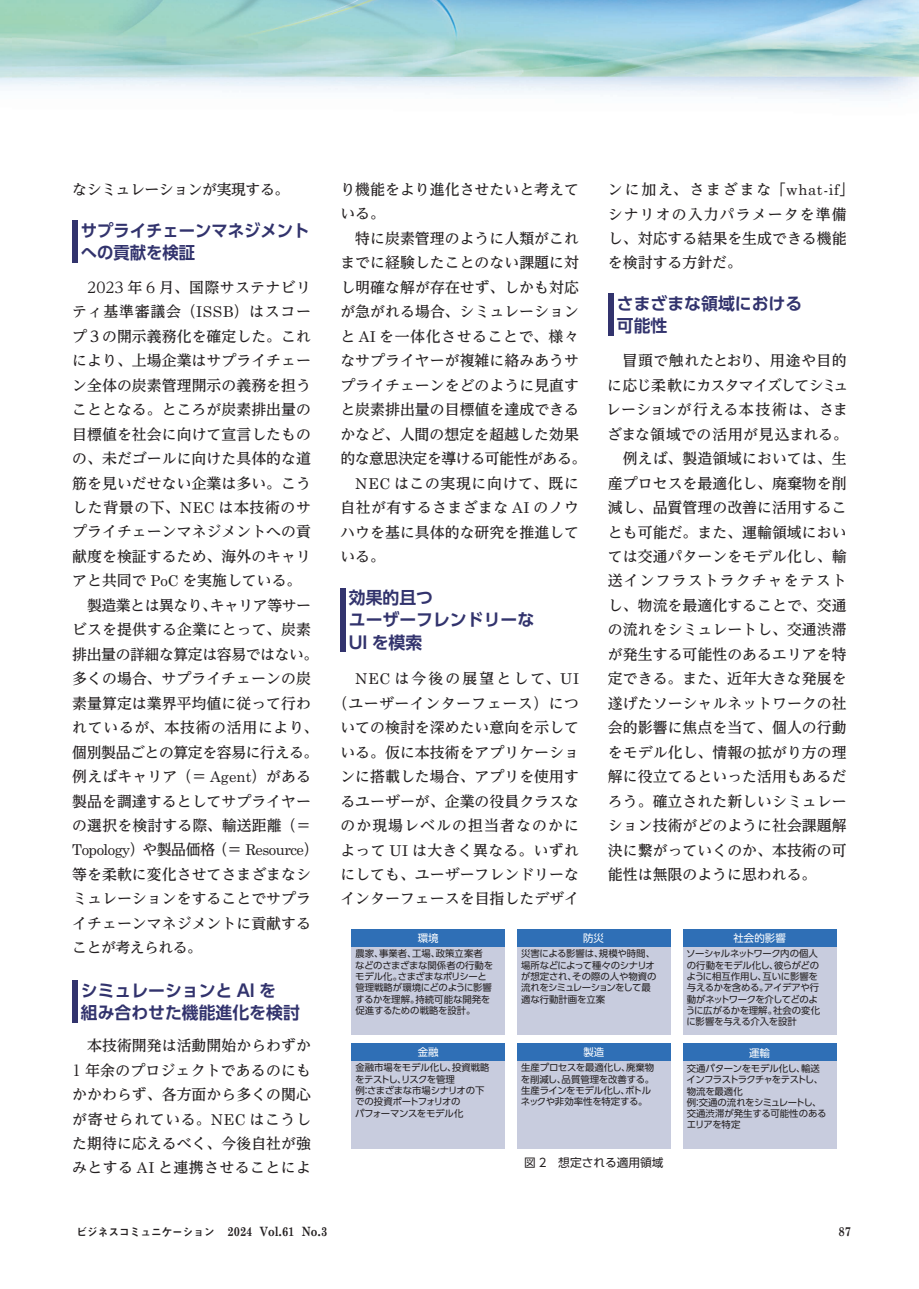
<style>
.page{position:relative;width:919px;height:1289px;background:#fff}
.page>*{position:absolute;margin:0;border:0;box-sizing:border-box;transform-origin:0 0}
.t1{font:700 16.95px/22.4px "UD Shin Go Pro De";color:#32336d}
.t2{font:700 16.95px/22.4px "UD Shin Go Pro De";color:#32336d;scale:.96 1}
.t3{font:500 14.85px/24.5px "UD Reimin Pro";color:#231f20;text-align:justify}
.t4{font:500 14.85px/24.5px "UD Reimin Pro";letter-spacing:.075em;color:#231f20}
.t5{font:500 14.85px "UD Reimin Pro";letter-spacing:-.03em;color:#231f20}
.t6{font:500 14.85px "UD Reimin Pro";letter-spacing:.025em;color:#231f20}
.t7{font:500 14.85px "UD Reimin Pro";letter-spacing:.045em;color:#231f20}
.t8{font:500 14.85px "UD Reimin Pro";letter-spacing:.03em;color:#231f20}
.t9{font:14.85px "Century Sb SI";letter-spacing:-.035em;color:#231f20}
.t10{font:500 14.85px "UD Reimin Pro";letter-spacing:.05em;color:#231f20}
.t11{font:500 14.85px "UD Reimin Pro";letter-spacing:-.05em;color:#231f20}
.t12{font:500 14.85px "UD Reimin Pro";letter-spacing:-.035em;color:#231f20}
.t13{font:500 14.85px "UD Reimin Pro";letter-spacing:.04em;color:#231f20}
.t14{font:12.75px "Century Sb Bold SI";color:#231f20;scale:.85 1}
.t15{font:11.7px "UD Shin Go Pro";color:#231f20}
.t16{font:10.5px "UD Shin Go Pro";color:#fff}
.t17{font:9.45px/11.2px "UD Shin Go Pro";letter-spacing:-.025em;color:#231f20}
.s1{font-weight:400}
.s2{font-family:"Century Sb SI";font-weight:400}
.s3{font-family:"UD Reimin Pro";font-weight:500}
.s4{font-family:"Midashi Go Pro MB31";font-size:10.65px}
</style>
<div class="page">
<img style="left:0;top:0;width:918px;height:97px">
<div style="left:517px;top:929px;width:153px;height:18px;background:#2f6fb6"></div>
<div style="left:517px;top:947px;width:153px;height:87px;background:#c8ccde"></div>
<div style="left:683px;top:929px;width:153px;height:18px;background:#2f6fb6"></div>
<div style="left:683px;top:947px;width:153px;height:87px;background:#c8ccde"></div>
<div style="left:517px;top:1042px;width:153px;height:18px;background:#2f6fb6"></div>
<div style="left:517px;top:1060px;width:153px;height:88px;background:#c8ccde"></div>
<div style="left:351px;top:929px;width:154px;height:18px;background:#2f6fb6"></div>
<div style="left:351px;top:947px;width:154px;height:87px;background:#c8ccde"></div>
<div style="left:683px;top:1043px;width:153px;height:18px;background:#2f6fb6"></div>
<div style="left:683px;top:1061px;width:153px;height:87px;background:#c8ccde"></div>
<div style="left:351px;top:1042px;width:154px;height:18px;background:#2f6fb6"></div>
<div style="left:351px;top:1060px;width:154px;height:88px;background:#c8ccde"></div>
<div style="left:72px;top:220px;width:5px;height:43px;background:#32336d"></div>
<div style="left:72px;top:980px;width:5px;height:42px;background:#32336d"></div>
<div style="left:340px;top:588px;width:5px;height:63px;background:#32336d"></div>
<div style="left:608px;top:293px;width:5px;height:43px;background:#32336d"></div>
<p class="t5" style="left:72px;top:177px;width:218px">なシミュレーションが実現する。</p>
<p class="t2" style="left:81px;top:219px;width:240px">サプライチェーンマネジメントへの貢献を検証</p>
<p class="t6" style="left:87px;top:275px;width:225px"><span class="s1">2023</span> 年 <span class="s1">6</span> 月、国際サステナビリ</p>
<p class="t10" style="left:72px;top:299px;width:240px">ティ基準審議会（<span class="s2">ISSB</span>）はスコー</p>
<p class="t3" style="left:72px;top:323px;width:240px">プ３の開示義務化を確定した。これ</p>
<p class="t3" style="left:72px;top:348px;width:240px">により、上場企業はサプライチェー</p>
<p class="t3" style="left:72px;top:372px;width:240px">ン全体の炭素管理開示の義務を担う</p>
<p class="t3" style="left:72px;top:397px;width:240px">こととなる。ところが炭素排出量の</p>
<p class="t3" style="left:72px;top:421px;width:240px">目標値を社会に向けて宣言したもの</p>
<p class="t3" style="left:72px;top:446px;width:240px">の、未だゴールに向けた具体的な道</p>
<p class="t3" style="left:72px;top:470px;width:240px">筋を見いだせない企業は多い。こう</p>
<p class="t7" style="left:72px;top:495px;width:240px">した背景の下、<span class="s2">NEC</span> は本技術のサ</p>
<p class="t3" style="left:72px;top:519px;width:240px">プライチェーンマネジメントへの貢</p>
<p class="t3" style="left:72px;top:543px;width:240px">献度を検証するため、海外のキャリ</p>
<p class="t3" style="left:72px;top:568px;width:231px">アと共同で <span class="s2">PoC</span> を実施している。</p>
<p class="t12" style="left:87px;top:593px;width:225px">製造業とは異なり、キャリア等サー</p>
<p class="t3" style="left:72px;top:617px;width:240px">ビスを提供する企業にとって、炭素</p>
<p class="t5" style="left:72px;top:642px;width:247px">排出量の詳細な算定は容易ではない。</p>
<p class="t3" style="left:72px;top:666px;width:240px">多くの場合、サプライチェーンの炭</p>
<p class="t3" style="left:72px;top:690px;width:240px">素量算定は業界平均値に従って行わ</p>
<p class="t7" style="left:72px;top:715px;width:247px">れているが、本技術の活用により、</p>
<p class="t5" style="left:72px;top:739px;width:247px">個別製品ごとの算定を容易に行える。</p>
<p class="t3" style="left:72px;top:763px;width:240px">例えばキャリア（＝ <span class="s2">Agent</span>）がある</p>
<p class="t3" style="left:72px;top:788px;width:240px">製品を調達するとしてサプライヤー</p>
<p class="t3" style="left:72px;top:812px;width:240px">の選択を検討する際、輸送距離（＝</p>
<p class="t9" style="left:72px;top:837px;width:247px">Topology<span class="s3">）や製品価格（＝</span> Resource<span class="s3">）</span></p>
<p class="t3" style="left:72px;top:861px;width:240px">等を柔軟に変化させてさまざまなシミュレーションをすることでサプライチェーンマネジメントに貢献することが考えられる。</p>
<p class="t1" style="left:81px;top:978px;width:220px">シミュレーションと AI を<br>組み合わせた機能進化を検討</p>
<p class="t3" style="left:72px;top:1032px;width:240px;text-indent:15px">本技術開発は活動開始からわずか<span class="s1">1</span> 年余のプロジェクトであるのにもかかわらず、各方面から多くの関心が寄せられている。<span class="s2">NEC</span> はこうした期待に応えるべく、今後自社が強みとする <span class="s2">AI</span> と連携させることによ</p>
<p class="t3" style="left:340px;top:177px;width:240px">り機能をより進化させたいと考えている。</p>
<p class="t3" style="left:355px;top:226px;width:225px">特に炭素管理のように人類がこれ</p>
<p class="t3" style="left:340px;top:250px;width:240px">までに経験したことのない課題に対</p>
<p class="t3" style="left:340px;top:275px;width:240px">し明確な解が存在せず、しかも対応</p>
<p class="t3" style="left:340px;top:299px;width:240px">が急がれる場合、シミュレーション</p>
<p class="t13" style="left:340px;top:324px;width:240px">と <span class="s2">AI</span> を一体化させることで、様々</p>
<p class="t3" style="left:340px;top:348px;width:240px">なサプライヤーが複雑に絡みあうサ</p>
<p class="t3" style="left:340px;top:372px;width:240px">プライチェーンをどのように見直す</p>
<p class="t3" style="left:340px;top:397px;width:240px">と炭素排出量の目標値を達成できる</p>
<p class="t3" style="left:340px;top:421px;width:240px">かなど、人間の想定を超越した効果</p>
<p class="t5" style="left:340px;top:446px;width:247px">的な意思決定を導ける可能性がある。</p>
<p class="t7" style="left:355px;top:471px;width:225px"><span class="s2">NEC</span> はこの実現に向けて、既に</p>
<p class="t8" style="left:340px;top:495px;width:240px">自社が有するさまざまな <span class="s2">AI</span> のノウ</p>
<p class="t3" style="left:340px;top:519px;width:240px">ハウを基に具体的な研究を推進して</p>
<p class="t3" style="left:340px;top:543px;width:46px">いる。</p>
<p class="t1" style="left:349px;top:586px;width:187px">効果的且つ<br>ユーザーフレンドリーな<br>UI を模索</p>
<p class="t3" style="left:333px;top:666px;width:248px;text-align:right"><span class="s2">NEC</span> は今後の展望として、<span class="s2">UI<br></span>（ユーザーインターフェース）についての検討を深めたい意向を示している。仮に本技術をアプリケーションに搭載した場合、アプリを使用するユーザーが、企業の役員クラスなのか現場レベルの担当者なのかによって <span class="s2">UI</span> は大きく異なる。いずれにしても、ユーザーフレンドリーなインターフェースを目指したデザイ</p>
<p class="t4" style="left:608px;top:177px;width:247px">ンに加え、さまざまな「<span class="s2">what-if</span>」シナリオの入力パラメータを準備し、対応する結果を生成できる機能を検討する方針だ。</p>
<p class="t1" style="left:617px;top:292px;width:187px">さまざまな領域における可能性</p>
<p class="t6" style="left:622px;top:348px;width:225px">冒頭で触れたとおり、用途や目的</p>
<p class="t11" style="left:607px;top:373px;width:242px">に応じ柔軟にカスタマイズしてシミュ</p>
<p class="t8" style="left:605px;top:397px;width:244px">レーションが行える本技術は、さま</p>
<p class="t6" style="left:607px;top:422px;width:242px">ざまな領域での活用が見込まれる。</p>
<p class="t3" style="left:622px;top:446px;width:225px">例えば、製造領域においては、生</p>
<p class="t3" style="left:608px;top:470px;width:240px">産プロセスを最適化し、廃棄物を削</p>
<p class="t3" style="left:608px;top:495px;width:240px">減し、品質管理の改善に活用するこ</p>
<p class="t3" style="left:608px;top:519px;width:240px">とも可能だ。また、運輸領域におい</p>
<p class="t3" style="left:608px;top:544px;width:240px">ては交通パターンをモデル化し、輸</p>
<p class="t4" style="left:608px;top:568px;width:240px">送インフラストラクチャをテスト</p>
<p class="t3" style="left:608px;top:592px;width:240px">し、物流を最適化することで、交通</p>
<p class="t3" style="left:608px;top:617px;width:240px">の流れをシミュレートし、交通渋滞</p>
<p class="t3" style="left:608px;top:641px;width:240px">が発生する可能性のあるエリアを特</p>
<p class="t3" style="left:608px;top:666px;width:240px">定できる。また、近年大きな発展を</p>
<p class="t3" style="left:608px;top:690px;width:240px">遂げたソーシャルネットワークの社</p>
<p class="t3" style="left:608px;top:715px;width:240px">会的影響に焦点を当て、個人の行動</p>
<p class="t3" style="left:608px;top:739px;width:240px">をモデル化し、情報の拡がり方の理</p>
<p class="t3" style="left:608px;top:764px;width:240px">解に役立てるといった活用もあるだ</p>
<p class="t3" style="left:608px;top:788px;width:240px">ろう。確立された新しいシミュレー</p>
<p class="t3" style="left:608px;top:812px;width:240px">ション技術がどのように社会課題解</p>
<p class="t3" style="left:608px;top:837px;width:240px">決に繋がっていくのか、本技術の可</p>
<p class="t3" style="left:608px;top:861px;width:210px">能性は無限のように思われる。</p>
<p class="t16" style="left:418px;top:929px;width:22px">環境</p>
<p class="t17" style="left:355px;top:947px;width:139px">農家、事業者、工場、政策立案者などのさまざまな関係者の行動をモデル化。さまざまなポリシーと管理戦略が環境にどのように影響するかを理解。持続可能な開発を促進するための戦略を設計。</p>
<p class="t16" style="left:418px;top:1043px;width:22px">金融</p>
<p class="t17" style="left:355px;top:1061px;width:136px">金融市場をモデル化し、投資戦略をテストし、リスクを管理<br>例：さまざまな市場シナリオの下での投資ポートフォリオの<br>パフォーマンスをモデル化</p>
<p class="t16" style="left:583px;top:929px;width:22px">防災</p>
<p class="t17" style="left:521px;top:947px;width:137px">災害による影響は、規模や時間、場所などによって種々のシナリオが想定され、その際の人や物資の流れをシミュレーションをして最適な行動計画を立案</p>
<p class="t16" style="left:583px;top:1043px;width:22px">製造</p>
<p class="t17" style="left:521px;top:1061px;width:135px">生産プロセスを最適化し、廃棄物を削減し、品質管理を改善する。生産ラインをモデル化し、ボトルネックや非効率性を特定する。</p>
<p class="t15" style="left:524px;top:1153px;width:141px">図 2　想定される適用領域</p>
<p class="t16" style="left:733px;top:929px;width:54px">社会的影響</p>
<p class="t17" style="left:686px;top:947px;width:136px">ソーシャルネットワーク内の個人の行動をモデル化し、彼らがどのように相互作用し、互いに影響を与えるかを含める。アイデアや行動がネットワークを介してどのように広がるかを理解。社会の変化に影響を与える介入を設計</p>
<p class="t16" style="left:749px;top:1044px;width:22px">運輸</p>
<p class="t17" style="left:686px;top:1062px;width:141px">交通パターンをモデル化し、輸送インフラストラクチャをテストし、物流を最適化<br>例：交通の流れをシミュレートし、交通渋滞が発生する可能性のあるエリアを特定</p>
<p class="t14" style="left:77px;top:1221px;width:296px"><span class="s4">ビジネスコミュニケーション</span> 2024 Vol.61 No.3</p>
<p class="t14" style="left:838px;top:1221px;width:16px">87</p>
</div>
